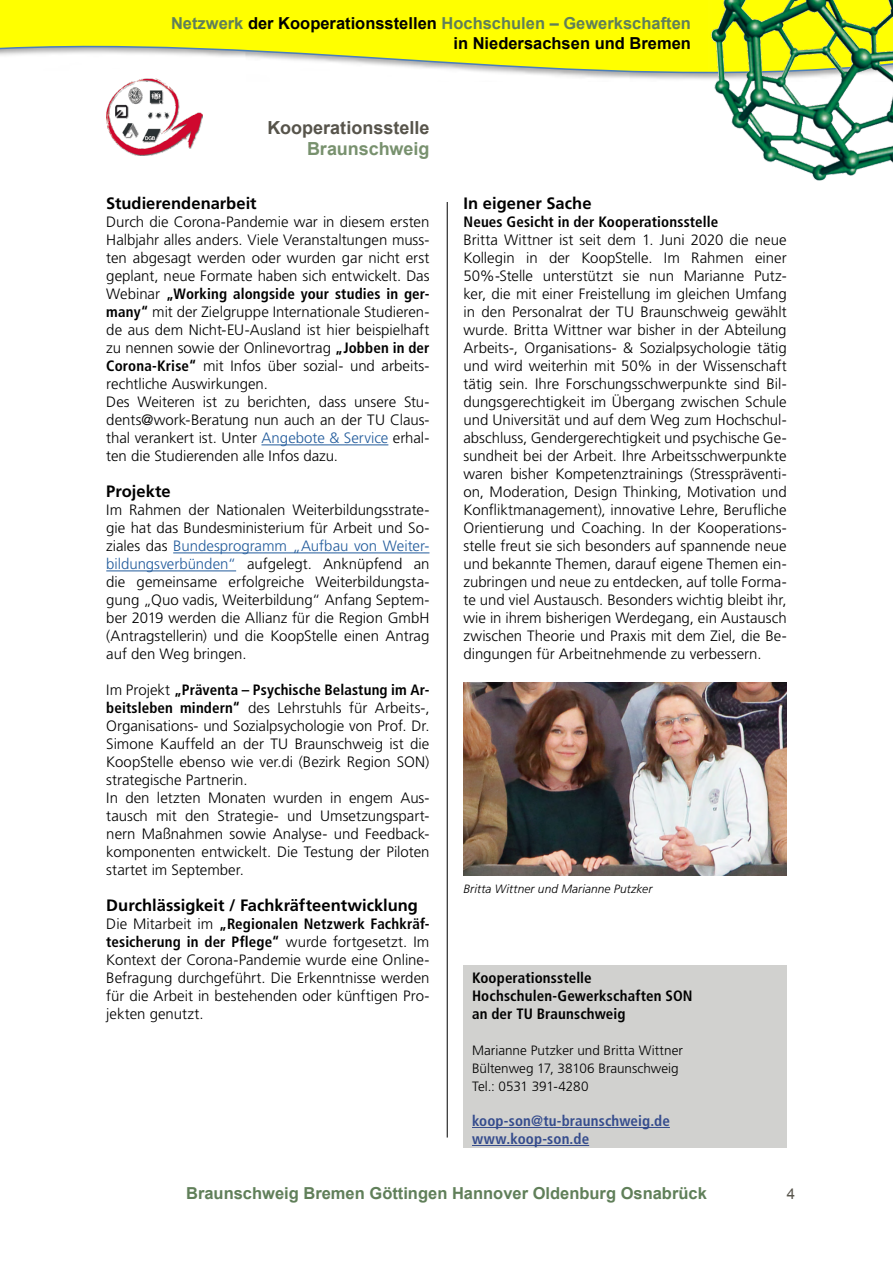
<style>
.page{position:relative;width:893px;height:1263px;background:#fff}
.page>*{position:absolute;margin:0;border:0;box-sizing:border-box;transform-origin:0 0}
.t1{font:700 18px "Arial";color:#57544b}
.t2{font:700 18px "Arial";color:#78916e}
.t3{font:700 16.5px/19.8px "Arial";color:#000;text-align:right}
.t4{font:700 16.5px "Frutiger";color:#000}
.t5{font:700 16.5px "Arial";color:#607f59}
.t6{font:300 15px/18px "Frutiger";color:#000;text-align:justify}
.t7{font:700 condensed 15px/18px "Frutiger";letter-spacing:.01em;color:#000}
.t8{font:700 condensed 15px/18px "Frutiger";letter-spacing:.01em;color:#354c8d}
.t9{font:15px "Arial";color:#57544b}
.t10{font:300 13.5px/18px "Frutiger";color:#000}
.t11{font:italic 300 12px "Frutiger";letter-spacing:.005em;color:#000}
.s1{color:#607f59}
.s2{font-weight:700;font-stretch:condensed}
.s3{color:#235c9c}
</style>
<div class="page">
<hr style="left:447px;top:202px;width:1px;height:935px;background:#000">
<svg style="left:0;top:0;width:709px;height:80px;fill:#ff0"></svg>
<img style="left:709px;top:0;width:184px;height:181px">
<hr style="left:261px;top:444px;width:127px;height:1px;background:#235c9c">
<hr style="left:173px;top:552px;width:256px;height:1px;background:#235c9c">
<hr style="left:106px;top:570px;width:130px;height:1px;background:#235c9c">
<img style="left:463px;top:682px;width:324px;height:193px">
<img style="left:106px;top:79px;width:97px;height:76px">
<div style="left:463px;top:965px;width:324px;height:183px;background:#d1d1cf"></div>
<hr style="left:472px;top:1127px;width:198px;height:1px;background:#354c8d">
<hr style="left:472px;top:1145px;width:117px;height:1px;background:#354c8d">
<p class="t3" style="left:171px;top:14px;width:521px"><span class="s1">Netzwerk</span> der Kooperationsstellen <span class="s1">Hochschulen – Gewerkschaften </span>in Niedersachsen und Bremen</p>
<p class="t1" style="left:268px;top:115px;width:163px">Kooperationsstelle</p>
<p class="t2" style="left:307px;top:137px;width:124px">Braunschweig</p>
<p class="t4" style="left:106px;top:194px;width:152px">Studierendenarbeit</p>
<p class="t6" style="left:106px;top:213px;width:325px;text-align:left">Durch die Corona-Pandemie war in diesem ersten Halbjahr alles anders. Viele Veranstaltungen muss&shy;ten abgesagt werden oder wurden gar nicht erst geplant, neue Formate haben sich entwickelt. Das Webinar <span class="s2">„Working alongside your studies in ger&shy;many“</span> mit der Zielgruppe Internationale Studieren&shy;de aus dem Nicht-EU-Ausland ist hier beispielhaft zu nennen sowie der Onlinevortrag <span class="s2">„Jobben in der Corona-Krise“</span> mit Infos über sozial- und arbeits&shy;rechtliche Auswirkungen.<br>Des Weiteren ist zu berichten, dass unsere Stu&shy;dents@work-Beratung nun auch an der TU Claus&shy;thal verankert ist. Unter <span class="s3">Angebote &amp; Service</span> erhal&shy;ten die Studierenden alle Infos dazu.</p>
<p class="t4" style="left:106px;top:482px;width:66px">Projekte</p>
<p class="t6" style="left:106px;top:501px;width:325px">Im Rahmen der Nationalen Weiterbildungsstrate&shy;gie hat das Bundesministerium für Arbeit und So&shy;ziales das <span class="s3">Bundesprogramm „Aufbau von Weiter&shy;bildungsverbünden“</span> aufgelegt. Anknüpfend an die gemeinsame erfolgreiche Weiterbildungsta&shy;gung „Quo vadis, Weiterbildung“ Anfang Septem&shy;ber 2019 werden die Allianz für die Region GmbH (Antragstellerin) und die KoopStelle einen Antrag auf den Weg bringen.</p>
<p class="t6" style="left:106px;top:681px;width:325px;text-align:left">Im Projekt <span class="s2">„Präventa – Psychische Belastung im Ar&shy;beitsleben mindern“</span> des Lehrstuhls für Arbeits-, Organisations- und Sozialpsychologie von Prof. Dr.<br>Simone Kauffeld an der TU Braunschweig ist die KoopStelle ebenso wie ver.di (Bezirk Region SON) strategische Partnerin.<br>In den letzten Monaten wurden in engem Aus&shy;tausch mit den Strategie- und Umsetzungspart&shy;nern Maßnahmen sowie Analyse- und Feedback&shy;komponenten entwickelt. Die Testung der Piloten startet im September.</p>
<p class="t4" style="left:106px;top:896px;width:313px">Durchlässigkeit / Fachkräfteentwicklung</p>
<p class="t6" style="left:106px;top:915px;width:325px">Die Mitarbeit im <span class="s2">„Regionalen Netzwerk Fachkräf&shy;tesicherung in der Pflege“</span> wurde fortgesetzt. Im Kontext der Corona-Pandemie wurde eine Online-Befragung durchgeführt. Die Erkenntnisse werden für die Arbeit in bestehenden oder künftigen Pro&shy;jekten genutzt.</p>
<p class="t4" style="left:463px;top:194px;width:129px">In eigener Sache</p>
<p class="t7" style="left:463px;top:213px;width:256px">Neues Gesicht in der Kooperationsstelle</p>
<p class="t6" style="left:463px;top:231px;width:325px">Britta Wittner ist seit dem 1. Juni 2020 die neue Kollegin in der KoopStelle. Im Rahmen einer 50%-Stelle unterstützt sie nun Marianne Putz&shy;ker, die mit einer Freistellung im gleichen Umfang in den Personalrat der TU Braunschweig gewählt wurde. Britta Wittner war bisher in der Abteilung Arbeits-, Organisations- &amp; Sozialpsychologie tätig und wird weiterhin mit 50% in der Wissenschaft tätig sein. Ihre Forschungsschwerpunkte sind Bil&shy;dungsgerechtigkeit im Übergang zwischen Schule und Universität und auf dem Weg zum Hochschul&shy;abschluss, Gendergerechtigkeit und psychische Ge&shy;sundheit bei der Arbeit. Ihre Arbeitsschwerpunkte waren bisher Kompetenztrainings (Stresspräventi&shy;on, Moderation, Design Thinking, Motivation und Konfliktmanagement), innovative Lehre, Berufliche Orientierung und Coaching. In der Kooperations&shy;stelle freut sie sich besonders auf spannende neue und bekannte Themen, darauf eigene Themen ein&shy;zubringen und neue zu entdecken, auf tolle Forma&shy;te und viel Austausch. Besonders wichtig bleibt ihr, wie in ihrem bisherigen Werdegang, ein Austausch zwischen Theorie und Praxis mit dem Ziel, die Be&shy;dingungen für Arbeitnehmende zu verbessern.</p>
<p class="t11" style="left:463px;top:882px;width:190px">Britta Wittner und Marianne Putzker</p>
<p class="t7" style="left:472px;top:969px;width:222px">Kooperationsstelle<br>Hochschulen-Gewerkschaften SON an der TU Braunschweig</p>
<p class="t10" style="left:472px;top:1042px;width:212px">Marianne Putzker und Britta Wittner<br>Bültenweg 17, 38106 Braunschweig<br>Tel.: 0531 391-4280</p>
<p class="t8" style="left:472px;top:1112px;width:199px">koop-son@tu-braunschweig.de www.koop-son.de</p>
<p class="t5" style="left:186px;top:1183px;width:522px">Braunschweig Bremen Göttingen Hannover Oldenburg Osnabrück</p>
<p class="t9" style="left:787px;top:1184px;width:10px">4</p>
</div>
